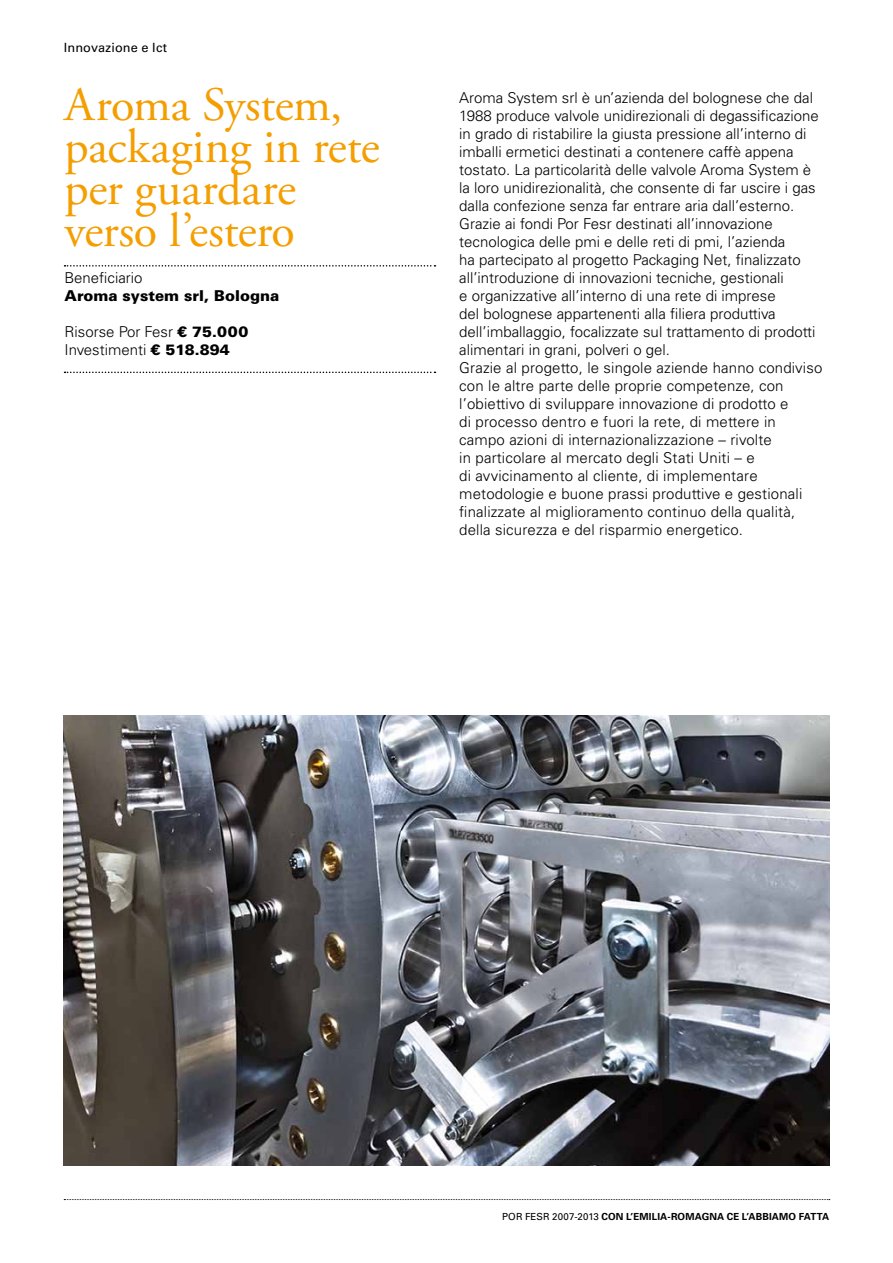
<style>
.page{position:relative;width:893px;height:1263px;background:#fff}
.page>*{position:absolute;margin:0;border:0;box-sizing:border-box;transform-origin:0 0}
.t1{font:48px/42px "Adobe Garamond Pro";letter-spacing:-.005em;color:#f49e00}
.t2{font:300 15px/18px "Univers";color:#000}
.t3{font:900 15px "Univers";color:#000}
.t4{font:12.75px "Univers";letter-spacing:.01em;color:#000}
.t5{font:700 9.75px "Univers";letter-spacing:.015em;color:#000}
.s1{font-weight:900}
.s2{font-weight:400}
</style>
<div class="page">
<svg style="left:64px;top:1199px;width:766px;height:1px"></svg>
<img style="left:64px;top:715px;width:765px;height:450px">
<svg style="left:65px;top:265px;width:370px;height:2px"></svg>
<svg style="left:65px;top:372px;width:370px;height:1px"></svg>
<p class="t4" style="left:64px;top:40px;width:105px">Innovazione e Ict</p>
<h1 class="t1" style="left:65px;top:85px;width:317px">Aroma System, packaging in rete per guardare verso l’estero</h1>
<p class="t2" style="left:459px;top:88px;width:365px">Aroma System srl è un’azienda del bolognese che dal 1988 produce valvole unidirezionali di degassificazione in grado di ristabilire la giusta pressione all’interno di imballi ermetici destinati a contenere caffè appena tostato. La particolarità delle valvole Aroma System è la loro unidirezionalità, che consente di far uscire i gas dalla confezione senza far entrare aria dall’esterno.<br>Grazie ai fondi Por Fesr destinati all’innovazione tecnologica delle pmi e delle reti di pmi, l’azienda<br>ha partecipato al progetto Packaging Net, finalizzato all’introduzione di innovazioni tecniche, gestionali<br>e organizzative all’interno di una rete di imprese<br>del bolognese appartenenti alla filiera produttiva dell’imballaggio, focalizzate sul trattamento di prodotti alimentari in grani, polveri o gel.<br>Grazie al progetto, le singole aziende hanno condiviso con le altre parte delle proprie competenze, con l’obiettivo di sviluppare innovazione di prodotto e<br>di processo dentro e fuori la rete, di mettere in campo azioni di internazionalizzazione – rivolte<br>in particolare al mercato degli Stati Uniti – e<br>di avvicinamento al cliente, di implementare metodologie e buone prassi produttive e gestionali finalizzate al miglioramento continuo della qualità, della sicurezza e del risparmio energetico.</p>
<p class="t2" style="left:65px;top:268px;width:80px">Beneficiario</p>
<p class="t3" style="left:65px;top:286px;width:216px">Aroma system srl, Bologna</p>
<p class="t2" style="left:65px;top:322px;width:185px">Risorse Por Fesr <span class="s1">€ 75.000<br></span>Investimenti <span class="s1">€ 518.894</span></p>
<p class="t5" style="left:502px;top:1210px;width:329px"><span class="s2">POR FESR 2007-2013</span> CON L’EMILIA-ROMAGNA CE L’ABBIAMO FATTA</p>
</div>
